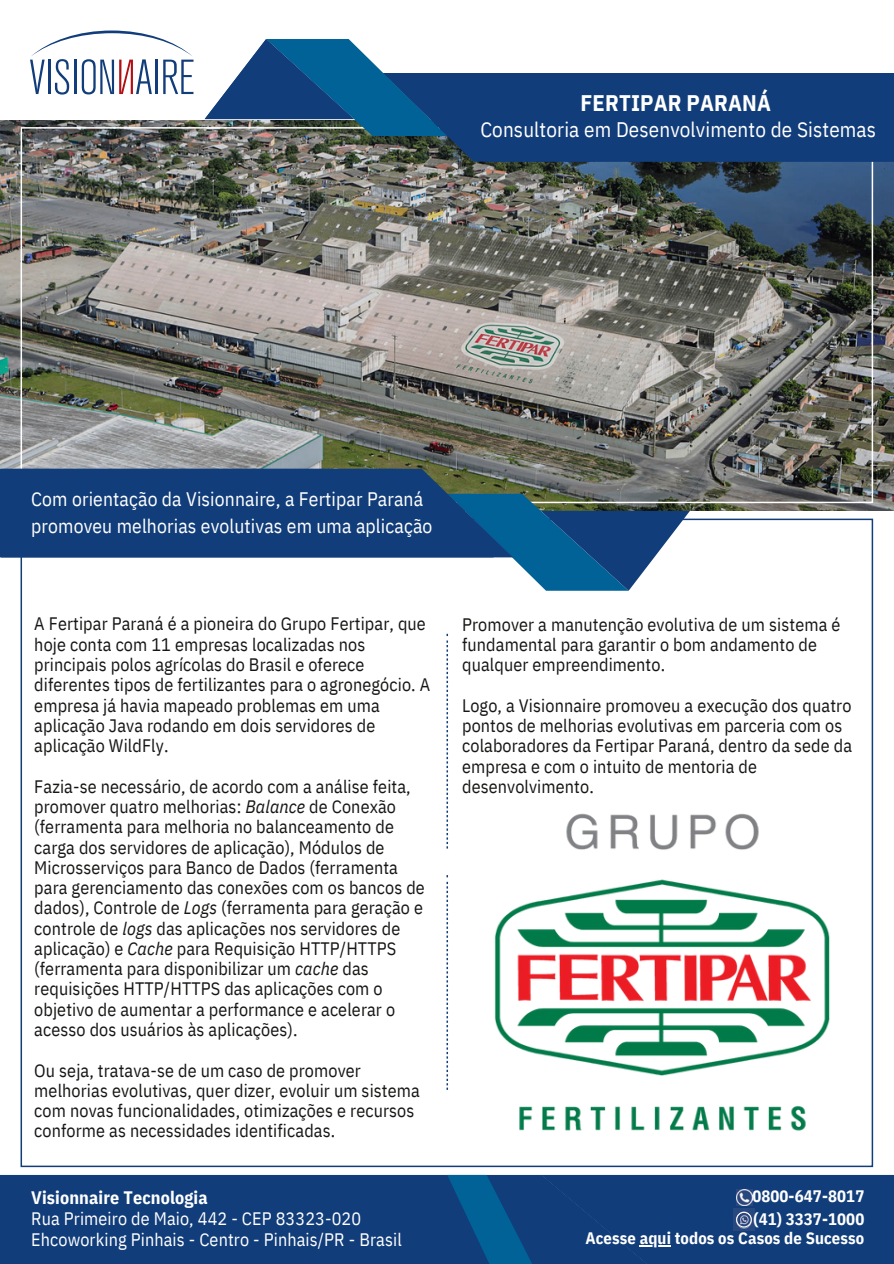
<style>
.page{position:relative;width:894px;height:1264px;background:#fff}
.page>*{position:absolute;margin:0;border:0;box-sizing:border-box;transform-origin:0 0}
.t1{font:700 22.5px "IBM Plex Sans Cond";letter-spacing:.005em;color:#fff}
.t2{font:21px "IBM Plex Sans Cond";letter-spacing:.005em;color:#fff}
.t3{font:19.5px/27px "IBM Plex Sans Cond";letter-spacing:.005em;color:#fff}
.t4{font:18px/20.2px "IBM Plex Sans Cond";letter-spacing:.005em;color:#171615}
.t5{font:18px/21.5px "IBM Plex Sans Cond";letter-spacing:.005em;color:#fff}
.t6{font:700 18px "IBM Plex Sans Cond";letter-spacing:.005em;color:#fff}
.t7{font:700 16.65px/22.5px "IBM Plex Sans Cond";letter-spacing:.005em;color:#fff}
.s1{font-style:italic}
</style>
<div class="page">
<img style="left:0;top:120px;width:893px;height:391px">
<svg style="left:0;top:469px;width:689px;height:121px"></svg>
<svg style="left:205px;top:39px;width:688px;height:123px"></svg>
<svg style="left:446px;top:875px;width:2px;height:214px"></svg>
<svg style="left:446px;top:633px;width:2px;height:215px"></svg>
<svg style="left:30px;top:31px;width:163px;height:64px"></svg>
<div style="left:0;top:1174px;width:447px;height:89px;background:#113d7a"></div>
<svg style="left:447px;top:1174px;width:446px;height:89px;background:#13437e"></svg>
<hr style="left:639px;top:1244px;width:32px;height:2px;background:#fff">
<img style="left:494px;top:813px;width:336px;height:318px">
<p class="t1" style="left:580px;top:88px;width:192px">FERTIPAR PARANÁ</p>
<p class="t2" style="left:480px;top:115px;width:397px">Consultoria em Desenvolvimento de Sistemas</p>
<p class="t3" style="left:31px;top:485px;width:402px">Com orientação da Visionnaire, a Fertipar Paraná promoveu melhorias evolutivas em uma aplicação</p>
<p class="t4" style="left:34px;top:613px;width:397px">A Fertipar Paraná é a pioneira do Grupo Fertipar, que hoje conta com 11 empresas localizadas nos principais polos agrícolas do Brasil e oferece diferentes tipos de fertilizantes para o agronegócio. A empresa já havia mapeado problemas em uma aplicação Java rodando em dois servidores de aplicação WildFly.</p>
<p class="t4" style="left:34px;top:775px;width:392px">Fazia-se necessário, de acordo com a análise feita, promover quatro melhorias: <span class="s1">Balance</span> de Conexão (ferramenta para melhoria no balanceamento de carga dos servidores de aplicação), Módulos de Microsserviços para Banco de Dados (ferramenta para gerenciamento das conexões com os bancos de dados), Controle de <span class="s1">Logs</span> (ferramenta para geração e controle de <span class="s1">logs</span> das aplicações nos servidores de aplicação) e <span class="s1">Cache</span> para Requisição HTTP/HTTPS (ferramenta para disponibilizar um <span class="s1">cache</span> das requisições HTTP/HTTPS das aplicações com o objetivo de aumentar a performance e acelerar o acesso dos usuários às aplicações).</p>
<p class="t4" style="left:34px;top:1059px;width:387px">Ou seja, tratava-se de um caso de promover melhorias evolutivas, quer dizer, evoluir um sistema com novas funcionalidades, otimizações e recursos conforme as necessidades identificadas.</p>
<p class="t6" style="left:31px;top:1185px;width:178px">Visionnaire Tecnologia</p>
<p class="t5" style="left:31px;top:1207px;width:372px">Rua Primeiro de Maio, 442 - CEP 83323-020<br>Ehcoworking Pinhais - Centro - Pinhais/PR - Brasil</p>
<p class="t4" style="left:462px;top:614px;width:379px">Promover a manutenção evolutiva de um sistema é fundamental para garantir o bom andamento de qualquer empreendimento.</p>
<p class="t4" style="left:462px;top:695px;width:391px">Logo, a Visionnaire promoveu a execução dos quatro pontos de melhorias evolutivas em parceria com os colaboradores da Fertipar Paraná, dentro da sede da empresa e com o intuito de mentoria de desenvolvimento.</p>
<p class="t7" style="left:752px;top:1184px;width:113px">0800-647-8017 (41) 3337-1000</p>
<p class="t7" style="left:585px;top:1226px;width:280px">Acesse aqui todos os Casos de Sucesso</p>
</div>
